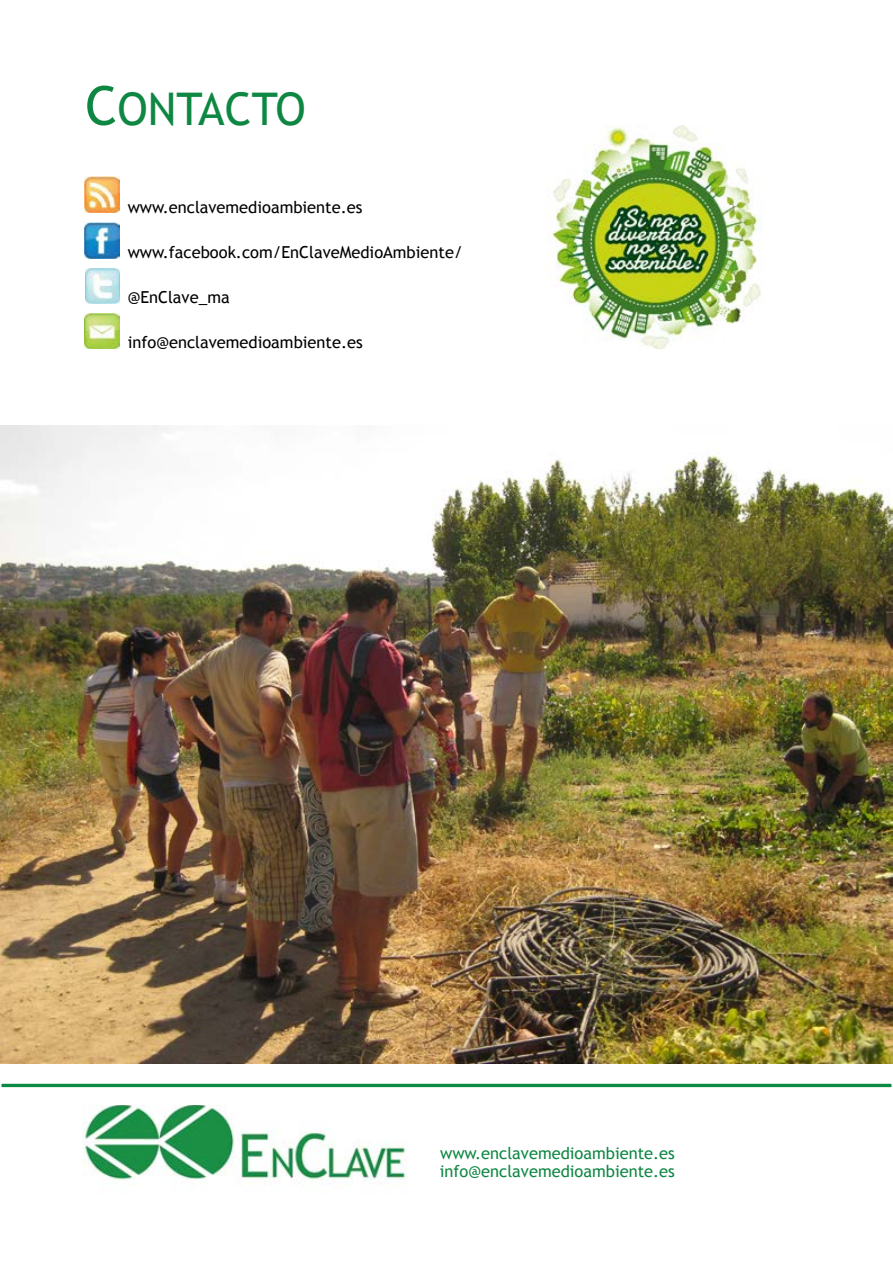
<style>
.page{position:relative;width:893px;height:1263px;background:#fff}
.page>*{position:absolute;margin:0;border:0;box-sizing:border-box;transform-origin:0 0}
.t1{font:45px "Trebuchet MS";color:#0e8743}
.t2{font:16.5px "Trebuchet MS";color:#000}
.t3{font:16.5px/18px "Trebuchet MS";color:#0e8743}
.s1{font-size:54px}
</style>
<div class="page">
<img style="left:82px;top:1105px;width:325px;height:80px">
<svg style="left:1px;top:1083px;width:891px;height:5px;fill:#0e8944"></svg>
<img style="left:85px;top:223px;width:35px;height:36px">
<img style="left:84px;top:177px;width:36px;height:36px">
<img style="left:85px;top:268px;width:35px;height:36px">
<img style="left:85px;top:313px;width:35px;height:36px">
<img style="left:0;top:425px;width:893px;height:638px">
<img style="left:547px;top:125px;width:215px;height:224px">
<h1 class="t1" style="left:85px;top:82px;width:222px"><span class="s1">C</span>ONTACTO</h1>
<p class="t2" style="left:128px;top:197px;width:236px">www.enclavemedioambiente.es</p>
<p class="t2" style="left:128px;top:242px;width:336px">www.facebook.com/EnClaveMedioAmbiente/</p>
<p class="t2" style="left:128px;top:287px;width:104px">@EnClave_ma</p>
<p class="t2" style="left:128px;top:332px;width:237px">info@enclavemedioambiente.es</p>
<p class="t3" style="left:440px;top:1145px;width:237px">www.enclavemedioambiente.es info@enclavemedioambiente.es</p>
</div>
